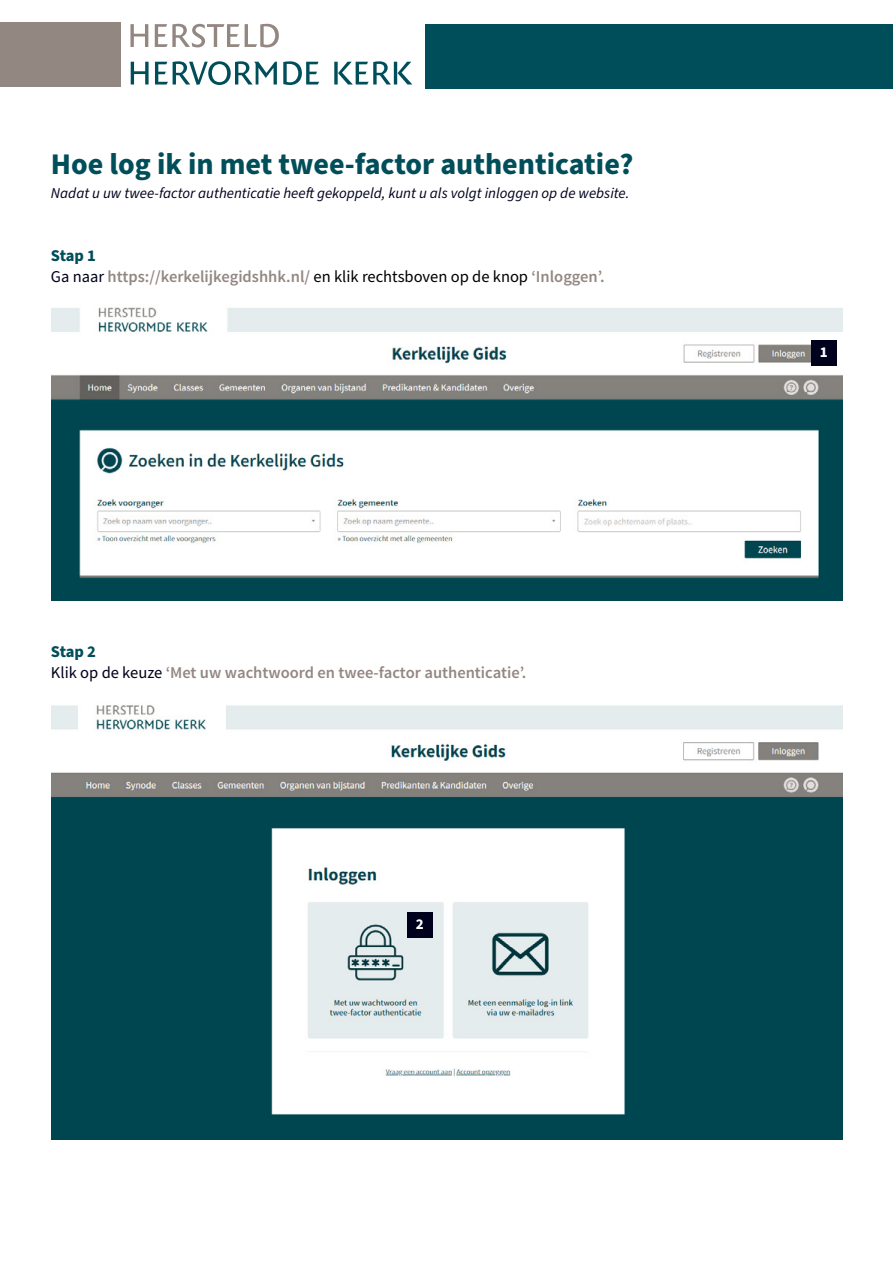
<style>
.page{position:relative;width:893px;height:1263px;background:#fff}
.page>*{position:absolute;margin:0;border:0;box-sizing:border-box;transform-origin:0 0}
.t1{font:700 30px "Source Sans Pro";color:#004e59}
.t2{font:600 16.5px/21px "Source Sans Pro";color:#938782}
.t3{font:italic 15px "Source Sans Pro";color:#00011d}
.t4{font:700 15px "Source Sans Pro";color:#fff}
.s1{font-weight:700;color:#004e59}
.s2{font-weight:400;color:#00011d}
.s3{font-weight:400;color:#020203}
</style>
<div class="page">
<img style="left:51px;top:307px;width:791px;height:293px">
<div style="left:0;top:22px;width:121px;height:64px;background:#938782"></div>
<div style="left:426px;top:24px;width:467px;height:64px;background:#004e59"></div>
<svg style="left:131px;top:62px;width:18px;height:23px"></svg>
<svg style="left:155px;top:61px;width:122px;height:24px"></svg>
<svg style="left:283px;top:61px;width:36px;height:24px"></svg>
<svg style="left:334px;top:61px;width:78px;height:24px"></svg>
<svg style="left:130px;top:24px;width:18px;height:23px"></svg>
<svg style="left:155px;top:24px;width:124px;height:23px"></svg>
<div style="left:811px;top:340px;width:25px;height:26px;background:#00011d"></div>
<img style="left:51px;top:705px;width:791px;height:435px">
<div style="left:407px;top:912px;width:25px;height:26px;background:#00011d"></div>
<h1 class="t1" style="left:51px;top:144px;width:584px">Hoe log ik in met twee-factor authenticatie?</h1>
<p class="t3" style="left:51px;top:183px;width:580px">Nadat u uw twee-factor authenticatie heeft gekoppeld, kunt u als volgt inloggen op de website.</p>
<p class="t2" style="left:51px;top:246px;width:555px"><span class="s1">Stap 1<br></span><span class="s2">Ga naar</span> https://kerkelijkegidshhk.nl/ <span class="s3">en klik rechtsboven op de knop</span> ‘Inloggen’.</p>
<p class="t2" style="left:51px;top:642px;width:477px"><span class="s1">Stap 2<br></span><span class="s2">Klik op de keuze</span> ‘Met uw wachtwoord en twee-factor authenticatie’.</p>
<p class="t4" style="left:416px;top:914px;width:9px">2</p>
<p class="t4" style="left:820px;top:342px;width:9px">1</p>
</div>
